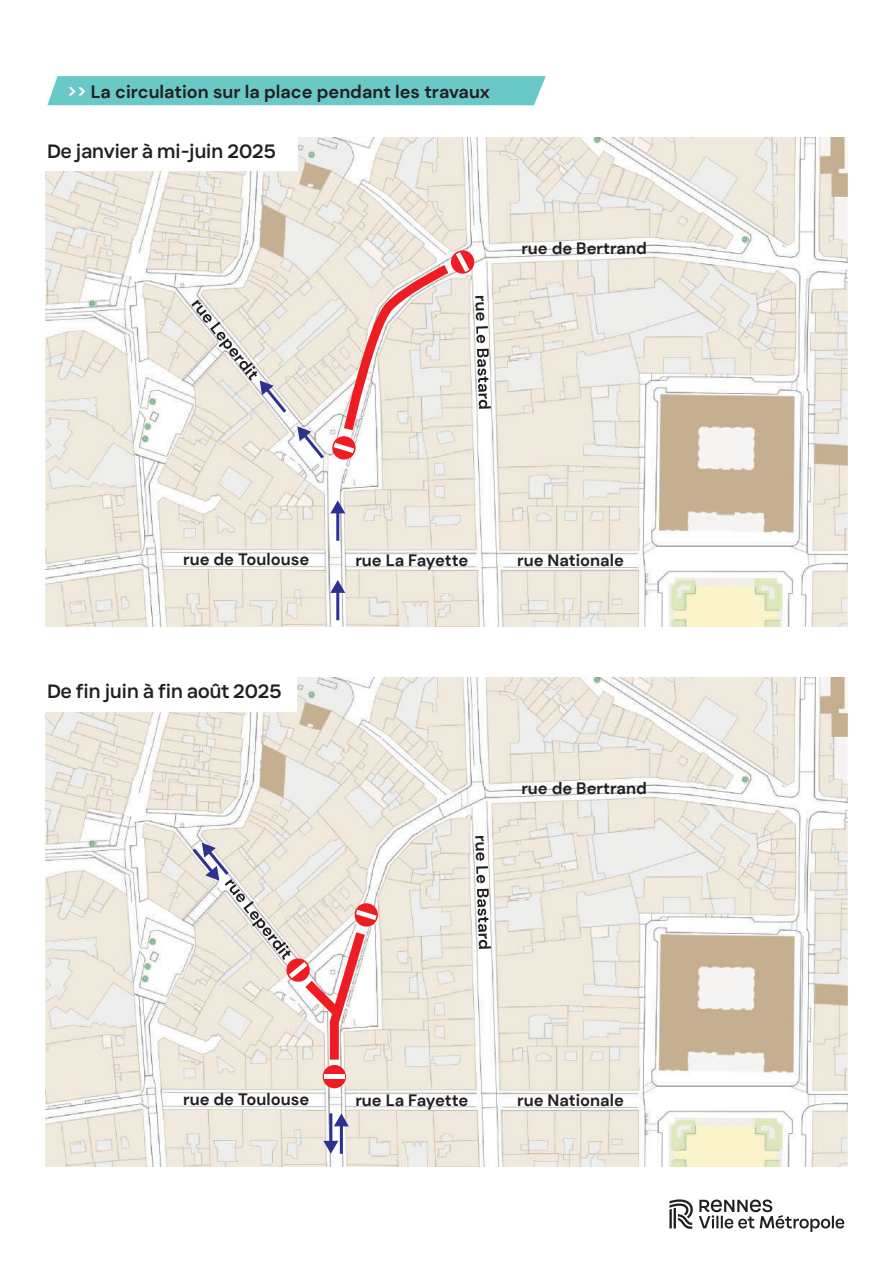
<style>
.page{position:relative;width:893px;height:1263px;background:#fff}
.page>*{position:absolute;margin:0;border:0;box-sizing:border-box;transform-origin:0 0}
.t1{font:700 18px "DM Sans";color:#231f20}
.t2{font:500 18px "Condate";color:#231f20}
.t3{font:700 16.5px "DM Sans";color:#231f20}
.s1{color:#fff}
</style>
<div class="page">
<div style="left:47px;top:76px;width:499px;height:29px;background:#6ac8c7"></div>
<svg style="left:699px;top:1199px;width:145px;height:33px"></svg>
<svg style="left:669px;top:1199px;width:24px;height:30px"></svg>
<img style="left:45px;top:677px;width:803px;height:489px">
<img style="left:45px;top:137px;width:803px;height:489px">
<hr style="left:336px;top:591px;width:3px;height:29px;background:#2e3092">
<svg style="left:330px;top:580px;width:15px;height:13px"></svg>
<hr style="left:336px;top:511px;width:3px;height:30px;background:#2e3092">
<svg style="left:330px;top:500px;width:15px;height:13px"></svg>
<svg style="left:191px;top:300px;width:98px;height:116px;background:#e1dcd6"></svg>
<div style="left:44px;top:136px;width:254px;height:35px;background:#fff"></div>
<svg style="left:475px;top:836px;width:13px;height:47px"></svg>
<svg style="left:477px;top:889px;width:14px;height:60px"></svg>
<div style="left:323px;top:1065px;width:23px;height:23px;background:#ee1d23;border-radius:50%"></div>
<div style="left:324px;top:1074px;width:20px;height:5px;background:#fff"></div>
<hr style="left:340px;top:1124px;width:3px;height:30px;background:#2e3092">
<svg style="left:334px;top:1113px;width:15px;height:13px"></svg>
<hr style="left:329px;top:1113px;width:3px;height:30px;background:#2e3092">
<svg style="left:323px;top:1141px;width:15px;height:13px"></svg>
<div style="left:44px;top:676px;width:253px;height:35px;background:#fff"></div>
<svg style="left:297px;top:249px;width:194px;height:213px"></svg>
<svg style="left:190px;top:843px;width:189px;height:226px"></svg>
<p class="t1" style="left:68px;top:80px;width:424px"><span class="s1">&gt;&gt;</span> La circulation sur la place pendant les travaux</p>
<p class="t2" style="left:47px;top:139px;width:230px">De janvier à mi-juin 2025</p>
<p class="t3" style="left:521px;top:238px;width:127px">rue de Bertrand</p>
<p class="t3" style="left:183px;top:548px;width:128px">rue de Toulouse</p>
<p class="t3" style="left:355px;top:550px;width:114px">rue La Fayette</p>
<p class="t2" style="left:47px;top:679px;width:236px">De fin juin à fin août 2025</p>
<p class="t3" style="left:517px;top:550px;width:108px">rue Nationale</p>
<p class="t3" style="left:521px;top:778px;width:127px">rue de Bertrand</p>
<p class="t3" style="left:183px;top:1088px;width:128px">rue de Toulouse</p>
<p class="t3" style="left:355px;top:1090px;width:114px">rue La Fayette</p>
<p class="t3" style="left:517px;top:1090px;width:108px">rue Nationale</p>
</div>
